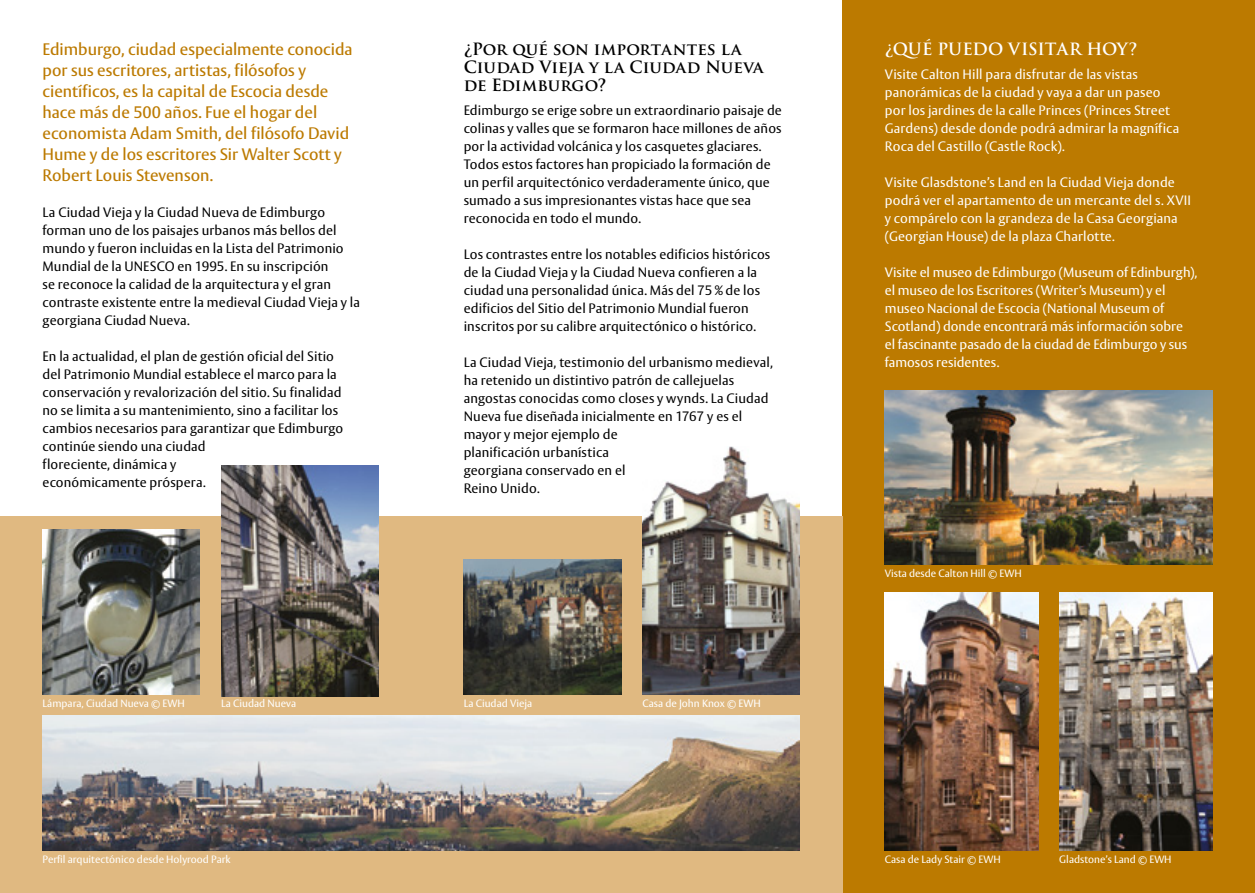
<style>
.page{position:relative;width:1255px;height:893px;background:#fff}
.page>*{position:absolute;margin:0;border:0;box-sizing:border-box;transform-origin:0 0}
.t1{font:500 16.5px/21px "HS Vesta";color:#bc7a00}
.t2{font:700 16.5px/18px "Trajan Pro";color:#000}
.t3{font:700 16.5px "Trajan Pro";color:#fff}
.t4{font:13.5px/18px "HS Vesta";letter-spacing:.01em;color:#000}
.t5{font:13.5px/18px "HS Vesta";letter-spacing:.005em;color:#fff}
.t6{font:10.5px "HS Vesta";color:#fff}
</style>
<div class="page">
<div style="left:842px;top:0;width:412px;height:893px;background:#bc7a00"></div>
<div style="left:0;top:517px;width:842px;height:376px;background:#e0b981"></div>
<img style="left:221px;top:466px;width:157px;height:230px">
<img style="left:43px;top:529px;width:157px;height:165px">
<img style="left:463px;top:559px;width:158px;height:135px">
<img style="left:642px;top:446px;width:157px;height:248px">
<img style="left:884px;top:390px;width:328px;height:174px">
<img style="left:884px;top:593px;width:153px;height:257px">
<img style="left:1059px;top:593px;width:153px;height:257px">
<img style="left:43px;top:715px;width:756px;height:135px">
<p class="t1" style="left:43px;top:40px;width:311px">Edimburgo, ciudad especialmente conocida por sus escritores, artistas, filósofos y científicos, es la capital de Escocia desde hace más de 500 años. Fue el hogar del economista Adam Smith, del filósofo David Hume y de los escritores Sir Walter Scott y Robert Louis Stevenson.</p>
<p class="t4" style="left:43px;top:204px;width:319px">La Ciudad Vieja y la Ciudad Nueva de Edimburgo forman uno de los paisajes urbanos más bellos del mundo y fueron incluidas en la Lista del Patrimonio Mundial de la UNESCO en 1995. En su inscripción<br>se reconoce la calidad de la arquitectura y el gran contraste existente entre la medieval Ciudad Vieja y la georgiana Ciudad Nueva.</p>
<p class="t4" style="left:43px;top:348px;width:302px">En la actualidad, el plan de gestión oficial del Sitio del Patrimonio Mundial establece el marco para la conservación y revalorización del sitio. Su finalidad no se limita a su mantenimiento, sino a facilitar los cambios necesarios para garantizar que Edimburgo continúe siendo una ciudad<br>floreciente, dinámica y<br>económicamente próspera.</p>
<p class="t6" style="left:43px;top:697px;width:144px">Lámpara, Ciudad Nueva © EWH</p>
<p class="t6" style="left:221px;top:697px;width:76px">La Ciudad Nueva</p>
<h4 class="t2" style="left:463px;top:40px;width:301px">¿Por qué son importantes la<br>Ciudad Vieja y la Ciudad Nueva de Edimburgo?</h4>
<p class="t4" style="left:463px;top:102px;width:320px">Edimburgo se erige sobre un extraordinario paisaje de colinas y valles que se formaron hace millones de años por la actividad volcánica y los casquetes glaciares.<br>Todos estos factores han propiciado la formación de un perfil arquitectónico verdaderamente único, que sumado a sus impresionantes vistas hace que sea reconocida en todo el mundo.</p>
<p class="t4" style="left:463px;top:246px;width:308px">Los contrastes entre los notables edificios históricos de la Ciudad Vieja y la Ciudad Nueva confieren a la ciudad una personalidad única. Más del 75 % de los edificios del Sitio del Patrimonio Mundial fueron inscritos por su calibre arquitectónico o histórico.</p>
<p class="t4" style="left:463px;top:354px;width:311px">La Ciudad Vieja, testimonio del urbanismo medieval, ha retenido un distintivo patrón de callejuelas angostas conocidas como closes y wynds. La Ciudad Nueva fue diseñada inicialmente en 1767 y es el mayor y mejor ejemplo de</p>
<p class="t4" style="left:463px;top:444px;width:163px">planificación urbanística georgiana conservado en el<br>Reino Unido.</p>
<p class="t6" style="left:463px;top:697px;width:70px">La Ciudad Vieja</p>
<p class="t6" style="left:642px;top:697px;width:120px">Casa de John Knox © EWH</p>
<h4 class="t3" style="left:884px;top:39px;width:254px">¿QUÉ PUEDO VISITAR HOY?</h4>
<p class="t5" style="left:884px;top:66px;width:296px">Visite Calton Hill para disfrutar de las vistas panorámicas de la ciudad y vaya a dar un paseo por los jardines de la calle Princes (Princes Street Gardens) desde donde podrá admirar la magnífica Roca del Castillo (Castle Rock).</p>
<p class="t5" style="left:884px;top:174px;width:307px">Visite Glasdstone’s Land en la Ciudad Vieja donde podrá ver el apartamento de un mercante del s. XVII y compárelo con la grandeza de la Casa Georgiana (Georgian House) de la plaza Charlotte.</p>
<p class="t5" style="left:884px;top:264px;width:314px">Visite el museo de Edimburgo (Museum of Edinburgh), el museo de los Escritores (Writer’s Museum) y el museo Nacional de Escocia (National Museum of Scotland) donde encontrará más información sobre<br>el fascinante pasado de la ciudad de Edimburgo y sus famosos residentes.</p>
<p class="t6" style="left:884px;top:567px;width:138px">Vista desde Calton Hill © EWH</p>
<p class="t6" style="left:43px;top:853px;width:190px">Perfil arquitectónico desde Holyrood Park</p>
<p class="t6" style="left:884px;top:853px;width:117px">Casa de Lady Stair © EWH</p>
<p class="t6" style="left:1059px;top:853px;width:114px">Gladstone’s Land © EWH</p>
</div>
